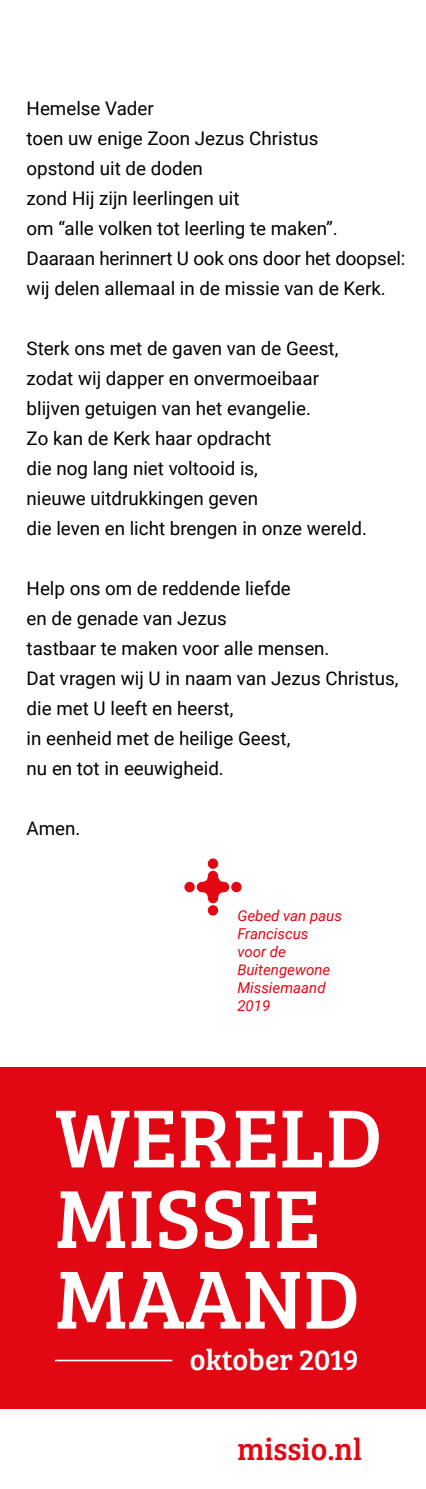
<style>
.page{position:relative;width:426px;height:1489px;background:#fff}
.page>*{position:absolute;margin:0;border:0;box-sizing:border-box;transform-origin:0 0}
.t1{font:85.25px/80.5px "Bree Serif";color:#fff}
.t2{font:31.5px "Bree Serif";color:#e10713}
.t3{font:30px "Bree Serif";color:#fff}
.t4{font:18.75px/30px "Roboto";color:#000}
.t5{font:italic 15px/18px "Roboto";color:#e10713}
</style>
<div class="page">
<div style="left:0;top:1067px;width:425px;height:341px;background:#e10713"></div>
<hr style="left:55px;top:1359px;width:117px;height:2px;background:#fff">
<div style="left:184px;top:881px;width:10px;height:11px;background:#e30613;border-radius:50%"></div>
<div style="left:231px;top:881px;width:10px;height:11px;background:#e30613;border-radius:50%"></div>
<div style="left:207px;top:905px;width:11px;height:10px;background:#e30613;border-radius:50%"></div>
<div style="left:207px;top:858px;width:11px;height:10px;background:#e30613;border-radius:50%"></div>
<svg style="left:196px;top:870px;width:33px;height:33px"></svg>
<p class="t4" style="left:27px;top:93px;width:380px">Hemelse Vader<br>toen uw enige Zoon Jezus Christus<br>opstond uit de doden<br>zond Hij zijn leerlingen uit<br>om “alle volken tot leerling te maken”.<br>Daaraan herinnert U ook ons door het doopsel: wij delen allemaal in de missie van de Kerk.</p>
<p class="t4" style="left:27px;top:333px;width:341px">Sterk ons met de gaven van de Geest, zodat wij dapper en onvermoeibaar blijven getuigen van het evangelie.<br>Zo kan de Kerk haar opdracht<br>die nog lang niet voltooid is,<br>nieuwe uitdrukkingen geven<br>die leven en licht brengen in onze wereld.</p>
<p class="t4" style="left:27px;top:573px;width:373px">Help ons om de reddende liefde<br>en de genade van Jezus<br>tastbaar te maken voor alle mensen.<br>Dat vragen wij U in naam van Jezus Christus, die met U leeft en heerst,<br>in eenheid met de heilige Geest,<br>nu en tot in eeuwigheid.</p>
<p class="t4" style="left:27px;top:813px;width:55px">Amen.</p>
<p class="t5" style="left:237px;top:906px;width:106px">Gebed van paus<br>Franciscus<br>voor de<br>Buitengewone<br>Missiemaand<br>2019</p>
<h1 class="t1" style="left:55px;top:1092px;width:329px">WERELD<br>MISSIE<br>MAAND</h1>
<h3 class="t3" style="left:190px;top:1336px;width:170px">oktober 2019</h3>
<h2 class="t2" style="left:237px;top:1425px;width:126px">missio.nl</h2>
</div>
